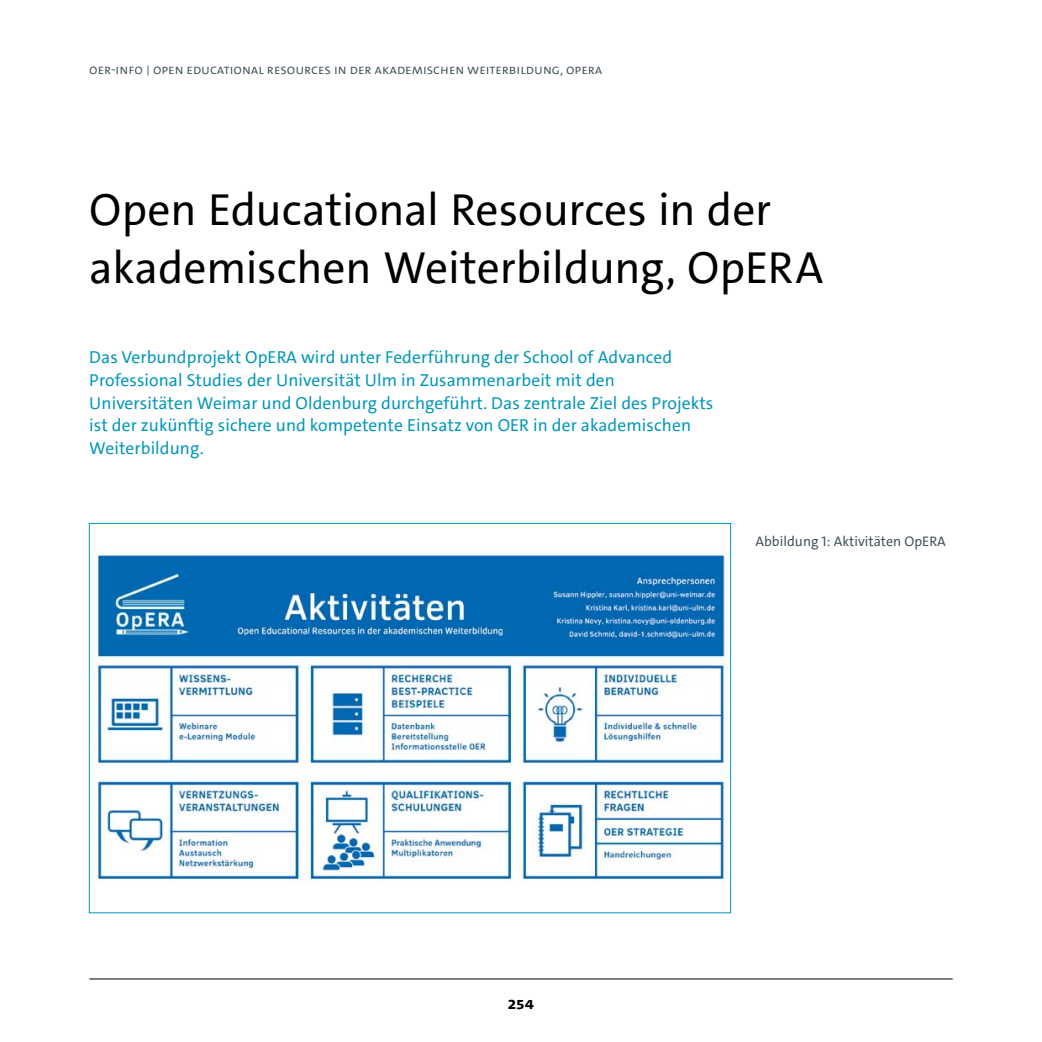
<style>
.page{position:relative;width:1042px;height:1042px;background:#fff}
.page>*{position:absolute;margin:0;border:0;box-sizing:border-box;transform-origin:0 0}
.t1{font:45.5px/57.8px "The Sans UHH";letter-spacing:-.005em;color:#000}
.t2{font:17.5px/22.9px "The Sans UHH";letter-spacing:.005em;color:#0096b8}
.t3{font:17.5px "The Sans UHH Bold Caps";color:#000}
.t4{font:14px "The Sans UHH Semi Light Caps";color:#3d5159}
.BU{font:14px "The Sans UHH";color:#3d5159}
</style>
<div class="page">
<hr style="left:89px;top:978px;width:863px;height:1px;background:#000">
<img style="left:93px;top:546px;width:636px;height:336px">
<p class="t4" style="left:89px;top:60px;width:515px">OER-Info | Open Educational Resources in der akademischen Weiterbildung, OpERA</p>
<h1 class="t1" style="left:89px;top:181px;width:735px">Open Educational Resources in der akademischen Weiterbildung, OpERA</h1>
<h3 class="t2" style="left:89px;top:345px;width:625px">Das Verbundprojekt OpERA wird unter Federführung der School of Advanced Professional Studies der Universität Ulm in Zusammenarbeit mit den Universitäten Weimar und Oldenburg durchgeführt. Das zentrale Ziel des Projekts ist der zukünftig sichere und kompetente Einsatz von OER in der akademischen Weiterbildung.</h3>
<p class="BU" style="left:755px;top:532px;width:192px">Abbildung 1: Aktivitäten OpERA</p>
<p class="t3" style="left:508px;top:992px;width:28px">254</p>
</div>
